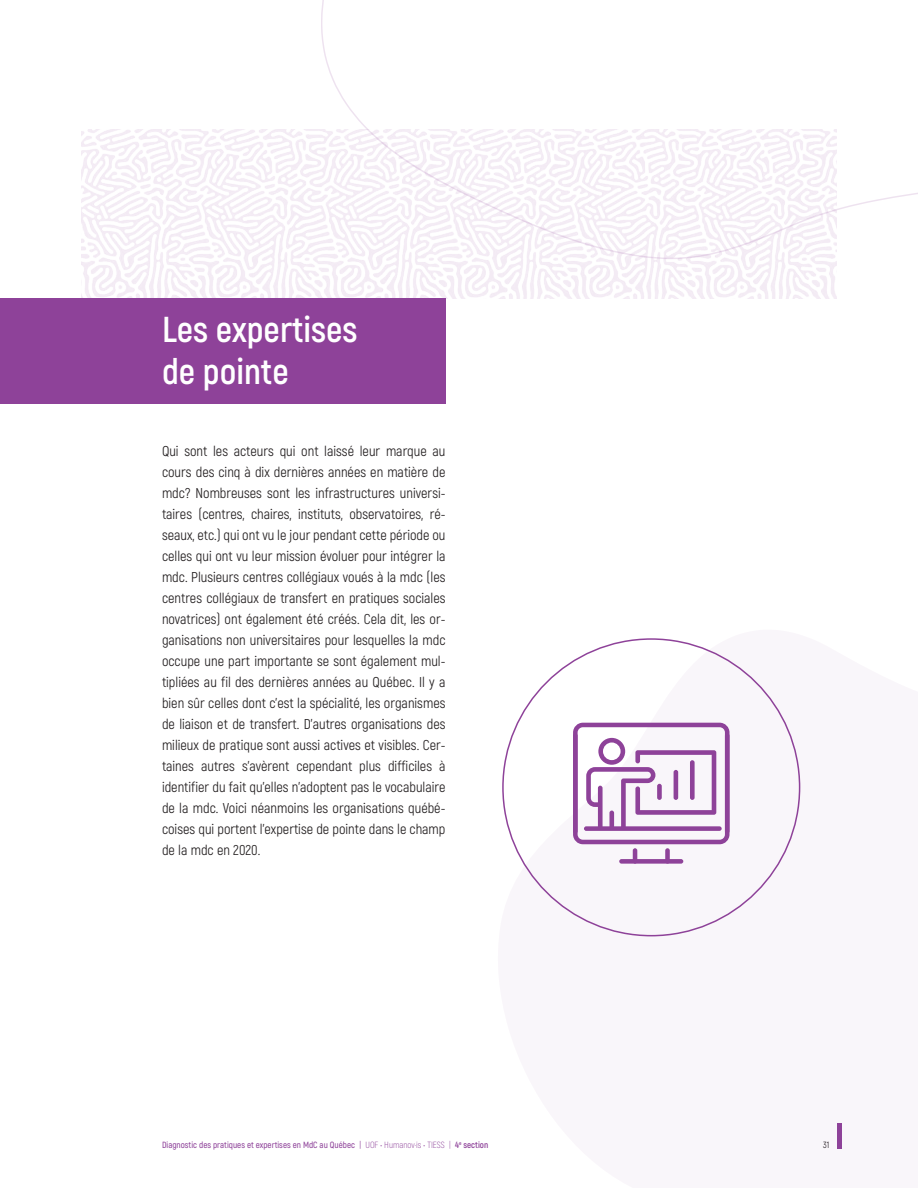
<style>
.page{position:relative;width:918px;height:1188px;background:#fff}
.page>*{position:absolute;margin:0;border:0;box-sizing:border-box;transform-origin:0 0}
.t1{font:700 36px/42px "Akrobat";color:#fff}
.t2{font:14.25px/21px "Akrobat";color:#231f20;text-align:justify}
.t3{font:600 9px "Akrobat";color:#8e4299}
.t4{font:9px "Akrobat";color:#231f20}
.s1{font-weight:400}
.s2{font-weight:300}
.s3{font-weight:700}
</style>
<div class="page">
<img style="left:81px;top:130px;width:756px;height:168px">
<svg style="left:321px;top:0;width:597px;height:260px"></svg>
<div style="left:0;top:298px;width:446px;height:106px;background:#8e4299"></div>
<svg style="left:502px;top:638px;width:340px;height:511px;fill:#f9f6fa"></svg>
<h1 class="t1" style="left:162px;top:308px;width:197px">Les expertises de pointe</h1>
<p class="t2" style="left:162px;top:441px;width:285px">Qui sont les acteurs qui ont laissé leur marque au cours des cinq à dix dernières années en matière de mdc? Nombreuses sont les infrastructures universi&shy;taires (centres, chaires, instituts, observatoires, ré&shy;seaux, etc.) qui ont vu le jour pendant cette période ou celles qui ont vu leur mission évoluer pour intégrer la mdc. Plusieurs centres collégiaux voués à la mdc (les centres collégiaux de transfert en pratiques sociales novatrices) ont également été créés. Cela dit, les or&shy;ganisations non universitaires pour lesquelles la mdc occupe une part importante se sont également mul&shy;tipliées au fil des dernières années au Québec. Il y a bien sûr celles dont c’est la spécialité, les organismes de liaison et de transfert. D’autres organisations des milieux de pratique sont aussi actives et visibles. Cer&shy;taines autres s’avèrent cependant plus difficiles à identifier du fait qu’elles n’adoptent pas le vocabulaire de la mdc. Voici néanmoins les organisations québé&shy;coises qui portent l’expertise de pointe dans le champ de la mdc en 2020.</p>
<p class="t3" style="left:162px;top:1139px;width:328px">Diagnostic des pratiques et expertises en MdC au Québec <span class="s1">|</span> <span class="s2">UOF</span> <span class="s1">•</span> <span class="s2">Humanov·is</span> <span class="s1">•</span> <span class="s2">TIESS |</span> <span class="s3">4</span><sup>e</sup> <span class="s3">section</span></p>
<p class="t4" style="left:823px;top:1139px;width:8px">31</p>
</div>
